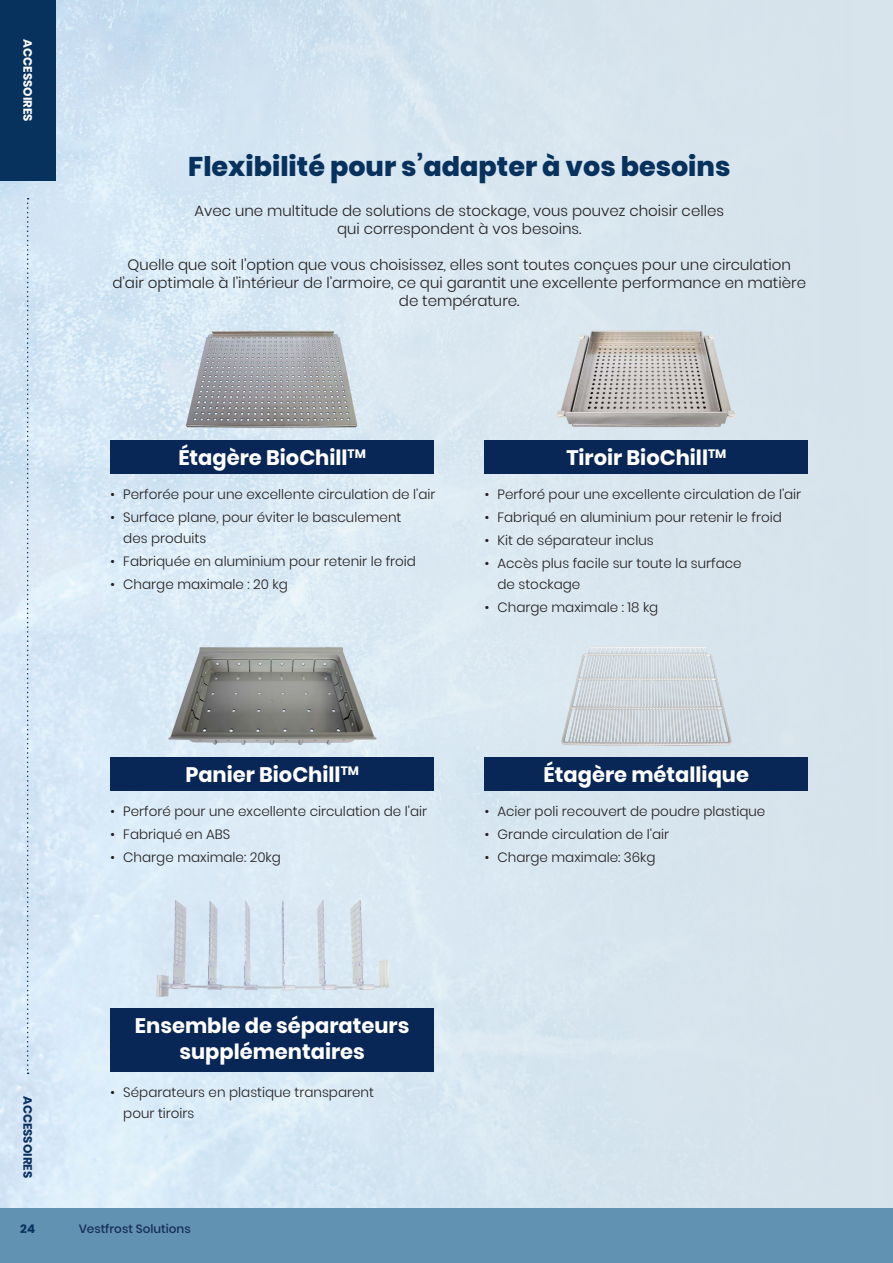
<style>
.page{position:relative;width:893px;height:1263px;background:#d8e6f1}
.page>*{position:absolute;margin:0;border:0;box-sizing:border-box;transform-origin:0 0}
.Lille_overskrift_UDEN_LINJE_NET{font:800 27px "Poppins";color:#08325e}
.Stor_overskift{font:700 21px/25.2px "Poppins";color:#fff;text-align:center}
.t1{font:300 15px/18px "Poppins";color:#231f20;text-align:center}
.t2{font:300 13.5px/21px "Poppins";color:#231f20}
.Toc_headline{font:500 12px "Poppins";color:#162e59}
.SIDE_NAVN{font:700 12px "Poppins";color:#08325e}
.SIDE_NAVN-2{font:700 12px "Poppins";color:#fff}
</style>
<div class="page">
<div style="left:0;top:1209px;width:893px;height:54px;background:#6192b2"></div>
<img style="left:186px;top:329px;width:173px;height:100px">
<img style="left:557px;top:330px;width:179px;height:98px">
<img style="left:561px;top:647px;width:171px;height:99px">
<img style="left:168px;top:646px;width:210px;height:100px">
<img style="left:156px;top:900px;width:234px;height:97px">
<div style="left:111px;top:440px;width:323px;height:34px;background:#092756"></div>
<div style="left:111px;top:757px;width:323px;height:34px;background:#092756"></div>
<div style="left:485px;top:757px;width:323px;height:34px;background:#092756"></div>
<div style="left:111px;top:1009px;width:323px;height:63px;background:#092756"></div>
<div style="left:485px;top:440px;width:323px;height:34px;background:#092756"></div>
<div style="left:0;top:0;width:55px;height:180px;background:#08325e"></div>
<svg style="left:27px;top:198px;width:2px;height:876px"></svg>
<p class="SIDE_NAVN-2" style="left:35px;top:39px;width:84px;rotate:90deg">ACCESSOIRES</p>
<p class="SIDE_NAVN" style="left:35px;top:1096px;width:84px;rotate:90deg">ACCESSOIRES</p>
<p class="Lille_overskrift_UDEN_LINJE_NET" style="left:188px;top:151px;width:544px">Flexibilité pour s’adapter à vos besoins</p>
<p class="t1" style="left:194px;top:201px;width:531px">Avec une multitude de solutions de stockage, vous pouvez choisir celles</p>
<p class="t1" style="left:337px;top:219px;width:246px">qui correspondent à vos besoins.</p>
<p class="t1" style="left:112px;top:255px;width:695px">Quelle que soit l’option que vous choisissez, elles sont toutes conçues pour une circulation d’air optimale à l’intérieur de l’armoire, ce qui garantit une excellente performance en matière de température.</p>
<p class="Stor_overskift" style="left:178px;top:445px;width:189px">Étagère BioChill<sup>TM</sup></p>
<p class="t2" style="left:111px;top:483px;width:326px">• Perforée pour une excellente circulation de l’air</p>
<p class="t2" style="left:123px;top:507px;width:280px;text-indent:-13px">• Surface plane, pour éviter le basculement des produits</p>
<p class="t2" style="left:111px;top:551px;width:307px">• Fabriquée en aluminium pour retenir le froid</p>
<p class="t2" style="left:111px;top:574px;width:179px">• Charge maximale : 20 kg</p>
<p class="Stor_overskift" style="left:566px;top:445px;width:161px">Tiroir BioChill<sup>TM</sup></p>
<p class="t2" style="left:485px;top:483px;width:318px">• Perforé pour une excellente circulation de l’air</p>
<p class="t2" style="left:485px;top:507px;width:299px">• Fabriqué en aluminium pour retenir le froid</p>
<p class="t2" style="left:485px;top:530px;width:170px">• Kit de séparateur inclus</p>
<p class="t2" style="left:497px;top:553px;width:246px;text-indent:-13px">• Accès plus facile sur toute la surface de stockage</p>
<p class="t2" style="left:485px;top:597px;width:175px">• Charge maximale : 18 kg</p>
<p class="Stor_overskift" style="left:185px;top:762px;width:175px">Panier BioChill<sup>TM</sup></p>
<p class="Stor_overskift" style="left:544px;top:762px;width:207px">Étagère métallique</p>
<p class="t2" style="left:111px;top:801px;width:318px">• Perforé pour une excellente circulation de l’air</p>
<p class="t2" style="left:111px;top:824px;width:121px">• Fabriqué en ABS</p>
<p class="t2" style="left:111px;top:847px;width:172px">• Charge maximale: 20kg</p>
<p class="t2" style="left:485px;top:801px;width:282px">• Acier poli recouvert de poudre plastique</p>
<p class="t2" style="left:485px;top:824px;width:186px">• Grande circulation de l’air</p>
<p class="t2" style="left:485px;top:847px;width:172px">• Charge maximale: 36kg</p>
<p class="Stor_overskift" style="left:135px;top:1013px;width:276px">Ensemble de séparateurs supplémentaires</p>
<p class="t2" style="left:123px;top:1082px;width:252px;text-indent:-13px">• Séparateurs en plastique transparent pour tiroirs</p>
<p class="SIDE_NAVN" style="left:20px;top:1222px;width:16px">24</p>
<p class="Toc_headline" style="left:79px;top:1222px;width:113px">Vestfrost Solutions</p>
</div>
